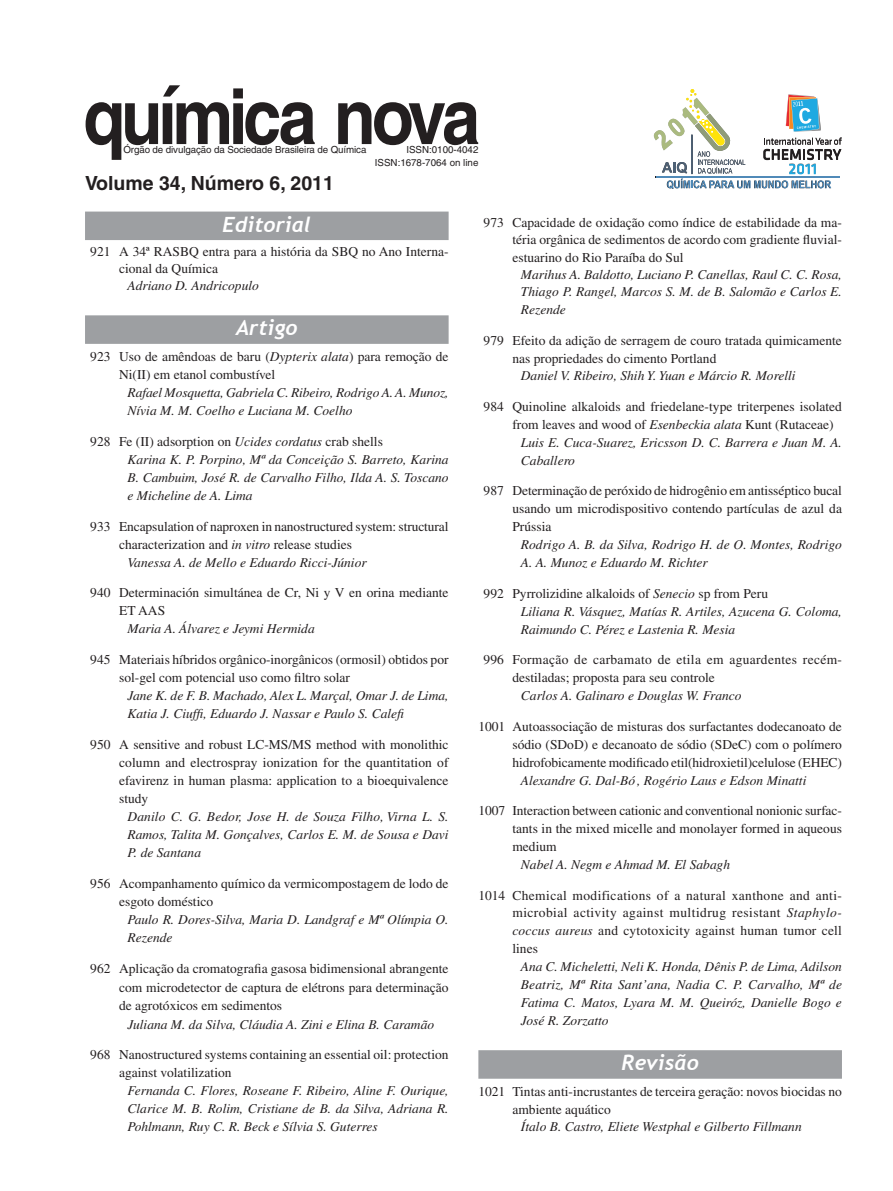
<style>
.page{position:relative;width:893px;height:1191px;background:#fff}
.page>*{position:absolute;margin:0;border:0;box-sizing:border-box;transform-origin:0 0}
.Tópico_1{font:italic 700 21px "Trebuchet";color:#fff}
.t1{font:700 19.5px "Helvetica";color:#231f20}
.IA_Título{font:13.5px/17.9px "Times";color:#231f20}
.IA_Autores{font:italic 13.5px/18px "Times";color:#231f20}
.IA_Título-2{font:13.5px/17.9px "Times";letter-spacing:.025em;color:#231f20}
.t2{font:9.75px "Helvetica";letter-spacing:-.01em;color:#231f20}
.s1{font-style:italic}
</style>
<div class="page">
<svg style="left:86px;top:85px;width:392px;height:75px"></svg>
<div style="left:85px;top:211px;width:364px;height:29px;background:#9d9fa2"></div>
<div style="left:85px;top:315px;width:364px;height:29px;background:#9d9fa2"></div>
<div style="left:478px;top:1050px;width:364px;height:28px;background:#9d9fa2"></div>
<svg style="left:654px;top:89px;width:188px;height:100px"></svg>
<p class="t2" style="left:123px;top:144px;width:245px">Órgão de divulgação da Sociedade Brasileira de Química</p>
<p class="t2" style="left:406px;top:144px;width:74px">ISSN:0100-4042</p>
<p class="t2" style="left:375px;top:157px;width:105px">ISSN:1678-7064 on line</p>
<p class="t1" style="left:85px;top:172px;width:250px">Volume 34, Número 6, 2011</p>
<p class="Tópico_1" style="left:223px;top:211px;width:90px">Editorial</p>
<p class="IA_Título" style="left:119px;top:243px;width:331px;line-height:17px;text-indent:-29px">921 A 34ª RASBQ entra para a história da SBQ no Ano Interna&shy;cional da Química</p>
<p class="IA_Autores" style="left:128px;top:276px;width:133px">Adriano D. Andricopulo</p>
<p class="Tópico_1" style="left:236px;top:315px;width:63px">Artigo</p>
<p class="IA_Título" style="left:119px;top:347px;width:331px;text-indent:-29px">923 Uso de amêndoas de baru (<span class="s1">Dypterix alata</span>) para remoção de<br>Ni(II) em etanol combustível</p>
<p class="IA_Autores" style="left:128px;top:383px;width:323px">Rafael Mosquetta, Gabriela C. Ribeiro, Rodrigo A. A. Munoz,<br>Nívia M. M. Coelho e Luciana M. Coelho</p>
<p class="IA_Título" style="left:90px;top:432px;width:294px">928 Fe (II) adsorption on <span class="s1">Ucides cordatus</span> crab shells</p>
<p class="IA_Autores" style="left:128px;top:450px;width:323px;text-align:justify">Karina K. P. Porpino, Mª da Conceição S. Barreto, Karina B. Cambuim, José R. de Carvalho Filho, Ilda A. S. Toscano e Micheline de A. Lima</p>
<p class="IA_Título" style="left:119px;top:517px;width:331px;text-indent:-29px">933 Encapsulation of naproxen in nanostructured system: structural characterization and <span class="s1">in vitro</span> release studies</p>
<p class="IA_Autores" style="left:128px;top:553px;width:241px">Vanessa A. de Mello e Eduardo Ricci-Júnior</p>
<p class="IA_Título" style="left:119px;top:584px;width:331px;text-indent:-29px">940 Determinación simultánea de Cr, Ni y V en orina mediante<br>ET AAS</p>
<p class="IA_Autores" style="left:128px;top:620px;width:189px">Maria A. Álvarez e Jeymi Hermida</p>
<p class="IA_Título" style="left:119px;top:650px;width:331px;text-indent:-29px">945 Materiais híbridos orgânico-inorgânicos (ormosil) obtidos por sol-gel com potencial uso como filtro solar</p>
<p class="IA_Autores" style="left:128px;top:686px;width:322px">Jane K. de F. B. Machado, Alex L. Marçal, Omar J. de Lima,<br>Katia J. Ciuffi, Eduardo J. Nassar e Paulo S. Calefi</p>
<p class="IA_Título" style="left:119px;top:735px;width:331px;text-align:justify;text-indent:-29px">950 A sensitive and robust LC-MS/MS method with monolithic column and electrospray ionization for the quantitation of efavirenz in human plasma: application to a bioequivalence study</p>
<p class="IA_Autores" style="left:128px;top:807px;width:323px;text-align:justify">Danilo C. G. Bedor, Jose H. de Souza Filho, Virna L. S.<br>Ramos, Talita M. Gonçalves, Carlos E. M. de Sousa e Davi P. de Santana</p>
<p class="IA_Título" style="left:119px;top:874px;width:331px;text-indent:-29px">956 Acompanhamento químico da vermicompostagem de lodo de esgoto doméstico</p>
<p class="IA_Autores" style="left:128px;top:910px;width:323px">Paulo R. Dores-Silva, Maria D. Landgraf e Mª Olímpia O.<br>Rezende</p>
<p class="IA_Título" style="left:119px;top:959px;width:331px;line-height:18.5px;text-align:justify;text-indent:-29px">962 Aplicação da cromatografia gasosa bidimensional abrangente com microdetector de captura de elétrons para determinação de agrotóxicos em sedimentos</p>
<p class="IA_Autores" style="left:128px;top:1015px;width:308px">Juliana M. da Silva, Cláudia A. Zini e Elina B. Caramão</p>
<p class="IA_Título" style="left:119px;top:1045px;width:331px;text-indent:-29px">968 Nanostructured systems containing an essential oil: protection against volatilization</p>
<p class="IA_Autores" style="left:128px;top:1082px;width:323px;text-align:justify">Fernanda C. Flores, Roseane F. Ribeiro, Aline F. Ourique, Clarice M. B. Rolim, Cristiane de B. da Silva, Adriana R.<br>Pohlmann, Ruy C. R. Beck e Sílvia S. Guterres</p>
<p class="IA_Título" style="left:512px;top:213px;width:331px;line-height:17.4px;text-align:justify;text-indent:-29px">973 Capacidade de oxidação como índice de estabilidade da ma&shy;téria orgânica de sedimentos de acordo com gradiente fluvial&shy;estuarino do Rio Paraíba do Sul</p>
<p class="IA_Autores" style="left:521px;top:266px;width:323px;line-height:17.4px;text-align:justify">Marihus A. Baldotto, Luciano P. Canellas, Raul C. C. Rosa, Thiago P. Rangel, Marcos S. M. de B. Salomão e Carlos E.<br>Rezende</p>
<p class="IA_Título" style="left:512px;top:331px;width:331px;text-indent:-29px">979 Efeito da adição de serragem de couro tratada quimicamente nas propriedades do cimento Portland</p>
<p class="IA_Autores" style="left:521px;top:367px;width:276px">Daniel V. Ribeiro, Shih Y. Yuan e Márcio R. Morelli</p>
<p class="IA_Título" style="left:512px;top:397px;width:331px;text-indent:-29px">984 Quinoline alkaloids and friedelane-type triterpenes isolated from leaves and wood of <span class="s1">Esenbeckia alata</span> Kunt (Rutaceae)</p>
<p class="IA_Autores" style="left:521px;top:433px;width:323px">Luis E. Cuca-Suarez, Ericsson D. C. Barrera e Juan M. A.<br>Caballero</p>
<p class="IA_Título" style="left:512px;top:482px;width:331px;text-align:justify;text-indent:-29px">987 Determinação de peróxido de hidrogênio em antisséptico bucal usando um microdispositivo contendo partículas de azul da Prússia</p>
<p class="IA_Autores" style="left:521px;top:536px;width:323px">Rodrigo A. B. da Silva, Rodrigo H. de O. Montes, Rodrigo<br>A. A. Munoz e Eduardo M. Richter</p>
<p class="IA_Título" style="left:484px;top:584px;width:286px">992 Pyrrolizidine alkaloids of <span class="s1">Senecio</span> sp from Peru</p>
<p class="IA_Autores" style="left:521px;top:602px;width:323px">Liliana R. Vásquez, Matías R. Artiles, Azucena G. Coloma,<br>Raimundo C. Pérez e Lastenia R. Mesia</p>
<p class="IA_Título-2" style="left:512px;top:651px;width:331px;text-indent:-29px">996 Formação de carbamato de etila em aguardentes recém&shy;destiladas; proposta para seu controle</p>
<p class="IA_Autores" style="left:521px;top:686px;width:222px">Carlos A. Galinaro e Douglas W. Franco</p>
<p class="IA_Título" style="left:512px;top:717px;width:331px;text-align:justify;text-indent:-34px">1001 Autoassociação de misturas dos surfactantes dodecanoato de sódio (SDoD) e decanoato de sódio (SDeC) com o polímero hidrofobicamente modificado etil(hidroxietil)celulose (EHEC)</p>
<p class="IA_Autores" style="left:521px;top:771px;width:287px">Alexandre G. Dal-Bó , Rogério Laus e Edson Minatti</p>
<p class="IA_Título" style="left:512px;top:801px;width:331px;text-align:justify;text-indent:-34px">1007 Interaction between cationic and conventional nonionic surfac&shy;tants in the mixed micelle and monolayer formed in aqueous medium</p>
<p class="IA_Autores" style="left:521px;top:855px;width:211px">Nabel A. Negm e Ahmad M. El Sabagh</p>
<p class="IA_Título" style="left:512px;top:886px;width:331px;text-align:justify;text-indent:-34px">1014 Chemical modifications of a natural xanthone and anti&shy;microbial activity against multidrug resistant <span class="s1">Staphylo&shy;coccus aureus</span> and cytotoxicity against human tumor cell lines</p>
<p class="IA_Autores" style="left:521px;top:957px;width:323px;text-align:justify">Ana C. Micheletti, Neli K. Honda, Dênis P. de Lima, Adilson Beatriz, Mª Rita Sant’ana, Nadia C. P. Carvalho, Mª de Fatima C. Matos, Lyara M. M. Queiróz, Danielle Bogo e José R. Zorzatto</p>
<p class="Tópico_1" style="left:622px;top:1050px;width:79px">Revisão</p>
<p class="IA_Título" style="left:512px;top:1082px;width:331px;text-indent:-34px">1021 Tintas anti-incrustantes de terceira geração: novos biocidas no ambiente aquático</p>
<p class="IA_Autores" style="left:521px;top:1118px;width:282px">Ítalo B. Castro, Eliete Westphal e Gilberto Fillmann</p>
</div>
